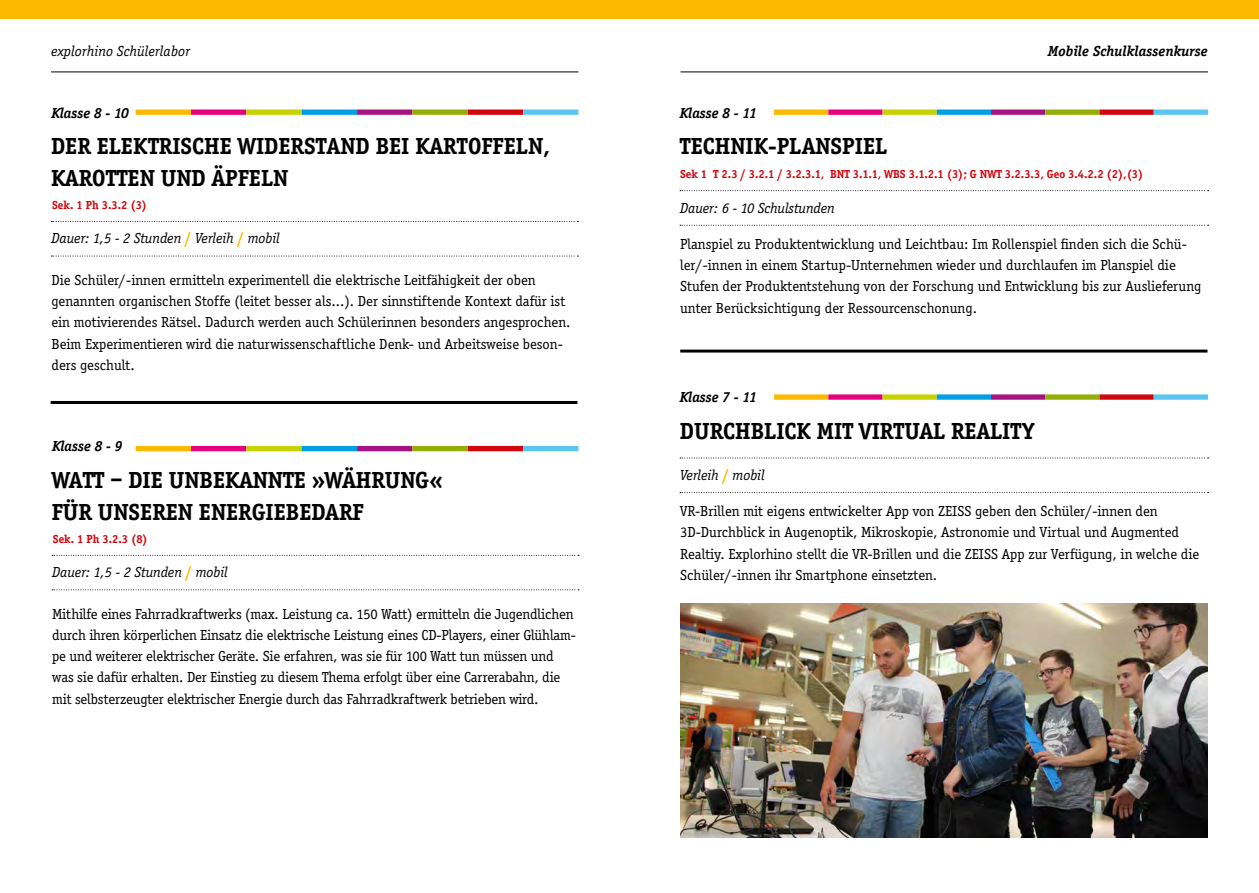
<style>
.page{position:relative;width:1259px;height:893px;background:#fff}
.page>*{position:absolute;margin:0;border:0;box-sizing:border-box;transform-origin:0 0}
.t1{font:700 24px/32px "Officina Serif";color:#000}
.t2{font:15px/21.3px "Officina Serif";color:#000}
.t3{font:italic 15px "Officina Serif";letter-spacing:-.005em;color:#000}
.t4{font:italic 700 15px "Officina Serif";color:#000}
.t5{font:700 12px "Officina Serif";color:#d1050c}
.s1{font-weight:700;font-style:normal;color:#fbba00}
</style>
<div class="page">
<hr style="left:51px;top:72px;width:527px;height:1px;background:#000">
<hr style="left:680px;top:72px;width:528px;height:1px;background:#000">
<div style="left:0;top:0;width:1259px;height:19px;background:#fbba00"></div>
<svg style="left:51px;top:256px;width:527px;height:1px"></svg>
<svg style="left:51px;top:221px;width:527px;height:1px"></svg>
<svg style="left:52px;top:589px;width:527px;height:1px"></svg>
<svg style="left:52px;top:555px;width:527px;height:1px"></svg>
<div style="left:136px;top:446px;width:55px;height:5px;background:#fbba00"></div>
<div style="left:191px;top:446px;width:55px;height:5px;background:#e5007d"></div>
<div style="left:246px;top:446px;width:56px;height:5px;background:#c7d300"></div>
<div style="left:302px;top:446px;width:55px;height:5px;background:#009ee3"></div>
<div style="left:357px;top:446px;width:55px;height:5px;background:#a61380"></div>
<div style="left:412px;top:446px;width:56px;height:5px;background:#95ad07"></div>
<div style="left:468px;top:446px;width:55px;height:5px;background:#d1050c"></div>
<div style="left:523px;top:446px;width:55px;height:5px;background:#5bc5f2"></div>
<div style="left:136px;top:110px;width:55px;height:5px;background:#fbba00"></div>
<div style="left:191px;top:110px;width:55px;height:5px;background:#e5007d"></div>
<div style="left:246px;top:110px;width:56px;height:5px;background:#c7d300"></div>
<div style="left:302px;top:110px;width:55px;height:5px;background:#009ee3"></div>
<div style="left:357px;top:110px;width:55px;height:5px;background:#a61380"></div>
<div style="left:412px;top:110px;width:56px;height:5px;background:#95ad07"></div>
<div style="left:468px;top:110px;width:55px;height:5px;background:#d1050c"></div>
<div style="left:523px;top:110px;width:55px;height:5px;background:#5bc5f2"></div>
<hr style="left:51px;top:401px;width:526px;height:3px;background:#000">
<hr style="left:680px;top:350px;width:527px;height:3px;background:#000">
<svg style="left:680px;top:225px;width:528px;height:1px"></svg>
<svg style="left:680px;top:492px;width:528px;height:1px"></svg>
<svg style="left:680px;top:190px;width:528px;height:1px"></svg>
<svg style="left:680px;top:458px;width:528px;height:1px"></svg>
<div style="left:774px;top:110px;width:54px;height:5px;background:#fbba00"></div>
<div style="left:828px;top:110px;width:54px;height:5px;background:#e5007d"></div>
<div style="left:882px;top:110px;width:54px;height:5px;background:#c7d300"></div>
<div style="left:936px;top:110px;width:55px;height:5px;background:#009ee3"></div>
<div style="left:991px;top:110px;width:54px;height:5px;background:#a61380"></div>
<div style="left:1045px;top:110px;width:54px;height:5px;background:#95ad07"></div>
<div style="left:1099px;top:110px;width:54px;height:5px;background:#d1050c"></div>
<div style="left:1153px;top:110px;width:55px;height:5px;background:#5bc5f2"></div>
<div style="left:774px;top:394px;width:54px;height:6px;background:#fbba00"></div>
<div style="left:828px;top:394px;width:54px;height:6px;background:#e5007d"></div>
<div style="left:882px;top:394px;width:54px;height:6px;background:#c7d300"></div>
<div style="left:936px;top:394px;width:55px;height:6px;background:#009ee3"></div>
<div style="left:991px;top:394px;width:54px;height:6px;background:#a61380"></div>
<div style="left:1045px;top:394px;width:54px;height:6px;background:#95ad07"></div>
<div style="left:1099px;top:394px;width:54px;height:6px;background:#d1050c"></div>
<div style="left:1153px;top:394px;width:55px;height:6px;background:#5bc5f2"></div>
<img style="left:680px;top:604px;width:528px;height:234px">
<p class="t3" style="left:51px;top:43px;width:140px">explorhino Schülerlabor</p>
<p class="t4" style="left:1048px;top:42px;width:162px">Mobile Schulklassenkurse</p>
<p class="t4" style="left:51px;top:104px;width:79px">Klasse 8 - 10</p>
<h1 class="t1" style="left:51px;top:130px;width:500px">DER ELEKTRISCHE WIDERSTAND BEI KARTOFFELN,<br>KAROTTEN UND ÄPFELN</h1>
<p class="t5" style="left:52px;top:198px;width:96px">Sek. 1 Ph 3.3.2 (3)</p>
<p class="t3" style="left:51px;top:230px;width:230px">Dauer: 1,5 - 2 Stunden <span class="s1">/</span> Verleih <span class="s1">/</span> mobil</p>
<p class="t2" style="left:51px;top:269px;width:520px">Die Schüler/-innen ermitteln experimentell die elektrische Leitfähigkeit der oben genannten organischen Stoffe (leitet besser als…). Der sinnstiftende Kontext dafür ist ein motivierendes Rätsel. Dadurch werden auch Schülerinnen besonders angesprochen.<br>Beim Experimentieren wird die naturwissenschaftliche Denk- und Arbeitsweise beson&shy;ders geschult.</p>
<p class="t4" style="left:52px;top:438px;width:72px">Klasse 8 - 9</p>
<h1 class="t1" style="left:52px;top:464px;width:393px">WATT – DIE UNBEKANNTE »WÄHRUNG«<br>FÜR UNSEREN ENERGIEBEDARF</h1>
<p class="t5" style="left:53px;top:531px;width:96px">Sek. 1 Ph 3.2.3 (8)</p>
<p class="t3" style="left:52px;top:564px;width:177px">Dauer: 1,5 - 2 Stunden <span class="s1">/</span> mobil</p>
<p class="t2" style="left:52px;top:603px;width:525px">Mithilfe eines Fahrradkraftwerks (max. Leistung ca. 150 Watt) ermitteln die Jugendlichen durch ihren körperlichen Einsatz die elektrische Leistung eines CD-Players, einer Glühlam&shy;pe und weiterer elektrischer Geräte. Sie erfahren, was sie für 100 Watt tun müssen und was sie dafür erhalten. Der Einstieg zu diesem Thema erfolgt über eine Carrerabahn, die mit selbsterzeugter elektrischer Energie durch das Fahrradkraftwerk betrieben wird.</p>
<p class="t4" style="left:680px;top:104px;width:78px">Klasse 8 - 11</p>
<h1 class="t1" style="left:680px;top:130px;width:209px">TECHNIK-PLANSPIEL</h1>
<p class="t5" style="left:680px;top:167px;width:465px">Sek 1 T 2.3 / 3.2.1 / 3.2.3.1, BNT 3.1.1, WBS 3.1.2.1 (3); G NWT 3.2.3.3, Geo 3.4.2.2 (2),(3)</p>
<p class="t3" style="left:680px;top:199px;width:156px">Dauer: 6 - 10 Schulstunden</p>
<p class="t2" style="left:680px;top:233px;width:523px">Planspiel zu Produktentwicklung und Leichtbau: Im Rollenspiel finden sich die Schü&shy;ler/-innen in einem Startup-Unternehmen wieder und durchlaufen im Planspiel die Stufen der Produktentstehung von der Forschung und Entwicklung bis zur Auslieferung unter Berücksichtigung der Ressourcenschonung.</p>
<p class="t4" style="left:680px;top:389px;width:78px">Klasse 7 - 11</p>
<h1 class="t1" style="left:680px;top:415px;width:355px">DURCHBLICK MIT VIRTUAL REALITY</h1>
<p class="t3" style="left:680px;top:467px;width:86px">Verleih <span class="s1">/</span> mobil</p>
<p class="t2" style="left:680px;top:501px;width:521px">VR-Brillen mit eigens entwickelter App von ZEISS geben den Schüler/-innen den 3D-Durchblick in Augenoptik, Mikroskopie, Astronomie und Virtual und Augmented Realtiy. Explorhino stellt die VR-Brillen und die ZEISS App zur Verfügung, in welche die Schüler/-innen ihr Smartphone einsetzten.</p>
</div>
